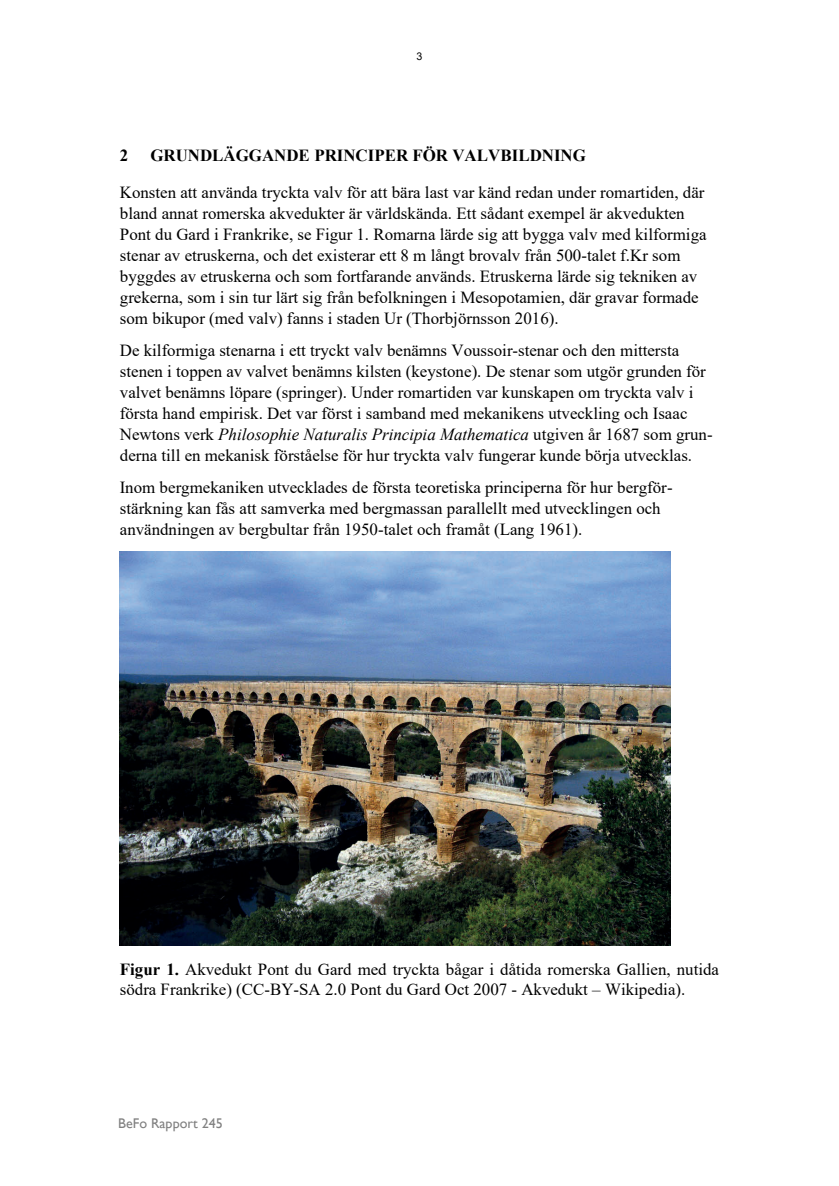
<style>
.page{position:relative;width:839px;height:1186px;background:#fff}
.page>*{position:absolute;margin:0;border:0;box-sizing:border-box;transform-origin:0 0}
.t1{font:16.97px/21px "Times New Roman";color:#000}
.t2{font:700 16.97px "Times New Roman";color:#000}
.t3{font:14px "Gill Sans";letter-spacing:.005em;color:#808080}
.t4{font:10.67px "Arial";color:#000}
.s1{font-style:italic}
.s2{font-weight:700}
</style>
<div class="page">
<img style="left:120px;top:551px;width:550px;height:394px">
<p class="t4" style="left:416px;top:49px;width:7px">3</p>
<p class="t2" style="left:120px;top:143px;width:10px">2</p>
<p class="t2" style="left:150px;top:143px;width:437px">GRUNDLÄGGANDE PRINCIPER FÖR VALVBILDNING</p>
<p class="t1" style="left:120px;top:181px;width:588px">Konsten att använda tryckta valv för att bära last var känd redan under romartiden, där bland annat romerska akvedukter är världskända. Ett sådant exempel är akvedukten Pont du Gard i Frankrike, se Figur 1. Romarna lärde sig att bygga valv med kilformiga stenar av etruskerna, och det existerar ett 8 m långt brovalv från 500-talet f.Kr som byggdes av etruskerna och som fortfarande används. Etruskerna lärde sig tekniken av grekerna, som i sin tur lärt sig från befolkningen i Mesopotamien, där gravar formade som bikupor (med valv) fanns i staden Ur (Thorbjörnsson 2016).</p>
<p class="t1" style="left:120px;top:339px;width:594px">De kilformiga stenarna i ett tryckt valv benämns Voussoir-stenar och den mittersta stenen i toppen av valvet benämns kilsten (keystone). De stenar som utgör grunden för valvet benämns löpare (springer). Under romartiden var kunskapen om tryckta valv i första hand empirisk. Det var först i samband med mekanikens utveckling och Isaac Newtons verk <span class="s1">Philosophie Naturalis Principia Mathematica</span> utgiven år 1687 som grun&shy;derna till en mekanisk förståelse för hur tryckta valv fungerar kunde börja utvecklas.</p>
<p class="t1" style="left:120px;top:476px;width:554px">Inom bergmekaniken utvecklades de första teoretiska principerna för hur bergför&shy;stärkning kan fås att samverka med bergmassan parallellt med utvecklingen och användningen av bergbultar från 1950-talet och framåt (Lang 1961).</p>
<p class="t1" style="left:120px;top:959px;width:600px;line-height:19.4px"><span class="s2">Figur 1.</span> Akvedukt Pont du Gard med tryckta bågar i dåtida romerska Gallien, nutida södra Frankrike) (CC-BY-SA 2.0 Pont du Gard Oct 2007 - Akvedukt – Wikipedia).</p>
<p class="t3" style="left:118px;top:1115px;width:106px">BeFo Rapport 245</p>
</div>
